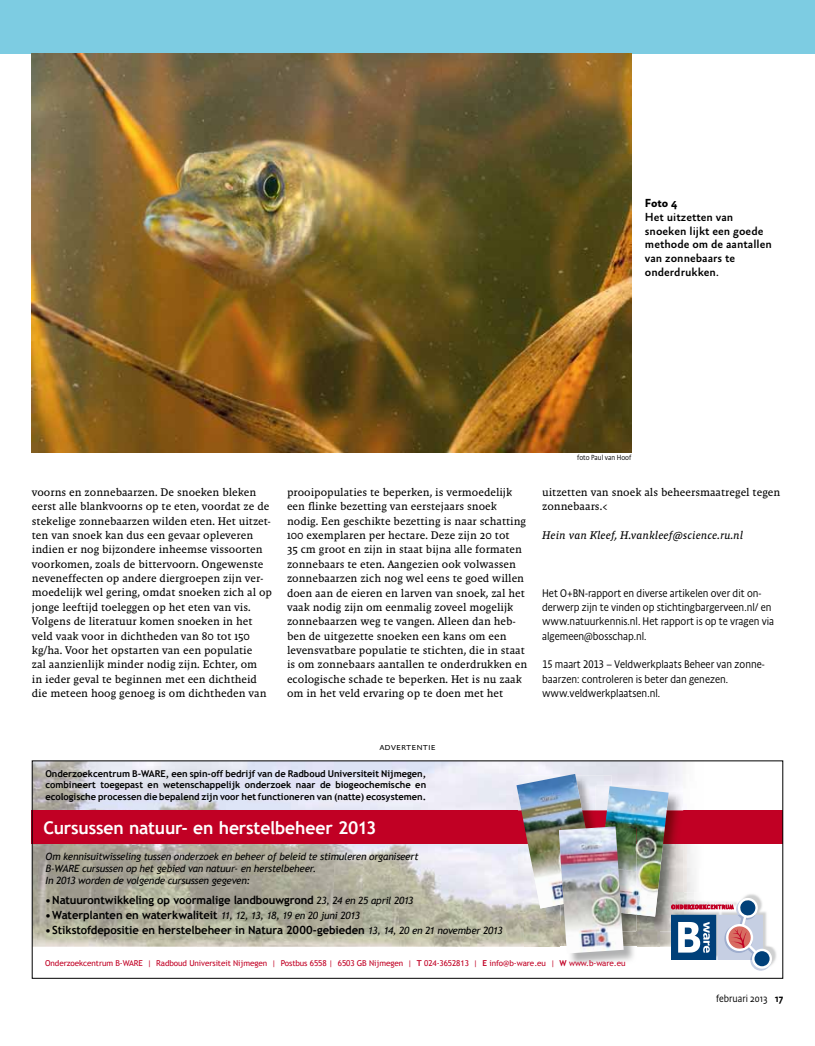
<style>
.page{position:relative;width:815px;height:1046px;background:#fff}
.page>*{position:absolute;margin:0;border:0;box-sizing:border-box;transform-origin:0 0}
.t1{font:700 17.5px "Trebuchet MS";letter-spacing:-.01em;color:#fff}
.t2{font:500 11.88px/13.8px "Absara Sans";color:#000}
.t3{font:700 11.88px "Absara Sans";color:#000}
.t4{font:11.25px/14.4px "Malaga Reg";color:#000}
.t5{font:300 11.25px/14.4px "Absara Sans TF Head";color:#000}
.t6{font:700 11.25px "Trebuchet MS";letter-spacing:-.005em;color:#000}
.t7{font:italic 11.25px "Malaga Reg";color:#000}
.t8{font:300 10.38px "Absara Sans Head";color:#000}
.t9{font:italic 10px/12px "Trebuchet MS";letter-spacing:-.025em;color:#000}
.t10{font:10px "Absara Sans TF Light SC";color:#000}
.t11{font:700 9.38px/11.2px "Trebuchet MS";color:#000;text-align:justify}
.t12{font:8.12px "Trebuchet MS";letter-spacing:-.01em;color:#c10024}
.t13{font:300 7.5px "Absara Sans LF Head";color:#000}
.s1{font-weight:400;font-style:italic;font-size:10px}
.s2{font-weight:700}
.s3{font-weight:500}
</style>
<div class="page">
<div style="left:0;top:0;width:815px;height:53px;background:#7dcce2"></div>
<img style="left:32px;top:53px;width:600px;height:399px">
<img style="left:34px;top:762px;width:490px;height:184px">
<img style="left:659px;top:803px;width:44px;height:143px">
<img style="left:524px;top:920px;width:112px;height:26px">
<img style="left:636px;top:931px;width:23px;height:15px">
<div style="left:32px;top:810px;width:751px;height:33px;background:#c10024"></div>
<img style="left:518px;top:775px;width:94px;height:145px">
<img style="left:586px;top:810px;width:10px;height:16px">
<img style="left:516px;top:773px;width:70px;height:135px">
<img style="left:612px;top:785px;width:71px;height:146px">
<img style="left:669px;top:810px;width:14px;height:33px">
<img style="left:596px;top:785px;width:16px;height:25px">
<img style="left:596px;top:810px;width:9px;height:16px">
<img style="left:605px;top:786px;width:64px;height:130px">
<img style="left:570px;top:946px;width:64px;height:18px">
<img style="left:624px;top:914px;width:12px;height:17px">
<img style="left:624px;top:827px;width:12px;height:40px">
<img style="left:624px;top:867px;width:12px;height:47px">
<img style="left:559px;top:826px;width:65px;height:127px">
<img style="left:683px;top:892px;width:94px;height:72px">
<img style="left:673px;top:892px;width:10px;height:5px">
<svg style="left:671px;top:897px;width:101px;height:73px"></svg>
<p class="t3" style="left:645px;top:197px;width:34px">Foto 4</p>
<p class="t2" style="left:645px;top:210px;width:129px">Het uitzetten van snoeken lijkt een goede methode om de aantallen van zonnebaars te onderdrukken.</p>
<p class="t13" style="left:577px;top:453px;width:56px">foto Paul van Hoof</p>
<p class="t4" style="left:32px;top:484px;width:242px">voorns en zonnebaarzen. De snoeken bleken eerst alle blankvoorns op te eten, voordat ze de stekelige zonnebaarzen wilden eten. Het uitzet&shy;ten van snoek kan dus een gevaar opleveren indien er nog bijzondere inheemse vissoorten voorkomen, zoals de bittervoorn. Ongewenste neveneffecten op andere diergroepen zijn ver&shy;moedelijk wel gering, omdat snoeken zich al op jonge leeftijd toeleggen op het eten van vis.<br>Volgens de literatuur komen snoeken in het veld vaak voor in dichtheden van 80 tot 150 kg/ha. Voor het opstarten van een populatie<br>zal aanzienlijk minder nodig zijn. Echter, om<br>in ieder geval te beginnen met een dichtheid die meteen hoog genoeg is om dichtheden van</p>
<p class="t4" style="left:287px;top:484px;width:242px">prooipopulaties te beperken, is vermoedelijk een flinke bezetting van eerstejaars snoek nodig. Een geschikte bezetting is naar schatting 100 exemplaren per hectare. Deze zijn 20 tot<br>35 cm groot en zijn in staat bijna alle formaten zonnebaars te eten. Aangezien ook volwassen zonnebaarzen zich nog wel eens te goed willen doen aan de eieren en larven van snoek, zal het vaak nodig zijn om eenmalig zoveel mogelijk zonnebaarzen weg te vangen. Alleen dan heb&shy;ben de uitgezette snoeken een kans om een levensvatbare populatie te stichten, die in staat is om zonnebaars aantallen te onderdrukken en ecologische schade te beperken. Het is nu zaak om in het veld ervaring op te doen met het</p>
<p class="t4" style="left:542px;top:484px;width:240px">uitzetten van snoek als beheersmaatregel tegen zonnebaars.&lt;</p>
<p class="t7" style="left:542px;top:528px;width:203px">Hein van Kleef, H.vankleef@science.ru.nl</p>
<p class="t5" style="left:542px;top:585px;width:234px">Het O+BN-rapport en diverse artikelen over dit on&shy;derwerp zijn te vinden op stichtingbargerveen.nl/ en www.natuurkennis.nl. Het rapport is op te vragen via algemeen@bosschap.nl.</p>
<p class="t5" style="left:542px;top:657px;width:224px">15 maart 2013 – Veldwerkplaats Beheer van zonne&shy;baarzen: controleren is beter dan genezen. www.veldwerkplaatsen.nl.</p>
<p class="t10" style="left:379px;top:741px;width:58px">advertentie</p>
<p class="t11" style="left:45px;top:768px;width:382px">Onderzoekcentrum B-WARE, een spin-off bedrijf van de Radboud Universiteit Nijmegen, combineert toegepast en wetenschappelijk onderzoek naar de biogeochemische en ecologische processen die bepalend zijn voor het functioneren van (natte) ecosystemen.</p>
<h1 class="t1" style="left:43px;top:816px;width:335px">Cursussen natuur- en herstelbeheer 2013</h1>
<p class="t9" style="left:46px;top:849px;width:374px">Om kennisuitwisseling tussen onderzoek en beheer of beleid te stimuleren organiseert<br>B-WARE cursussen op het gebied van natuur- en herstelbeheer.<br>In 2013 worden de volgende cursussen gegeven:</p>
<p class="t6" style="left:45px;top:892px;width:370px">• Natuurontwikkeling op voormalige landbouwgrond <span class="s1">23, 24 en 25 april 2013</span></p>
<p class="t6" style="left:45px;top:907px;width:316px">• Waterplanten en waterkwaliteit <span class="s1">11, 12, 13, 18, 19 en 20 juni 2013</span></p>
<p class="t6" style="left:45px;top:922px;width:459px">• Stikstofdepositie en herstelbeheer in Natura 2000-gebieden <span class="s1">13, 14, 20 en 21 november 2013</span></p>
<p class="t12" style="left:45px;top:957px;width:582px">Onderzoekcentrum B-WARE | Radboud Universiteit Nijmegen | Postbus 6558 | 6503 GB Nijmegen | <span class="s2">T</span> 024-3652813 | <span class="s2">E</span> info@b-ware.eu | <span class="s2">W</span> www.b-ware.eu</p>
<p class="t8" style="left:716px;top:991px;width:68px">februari 2013 <span class="s3">17</span></p>
</div>
